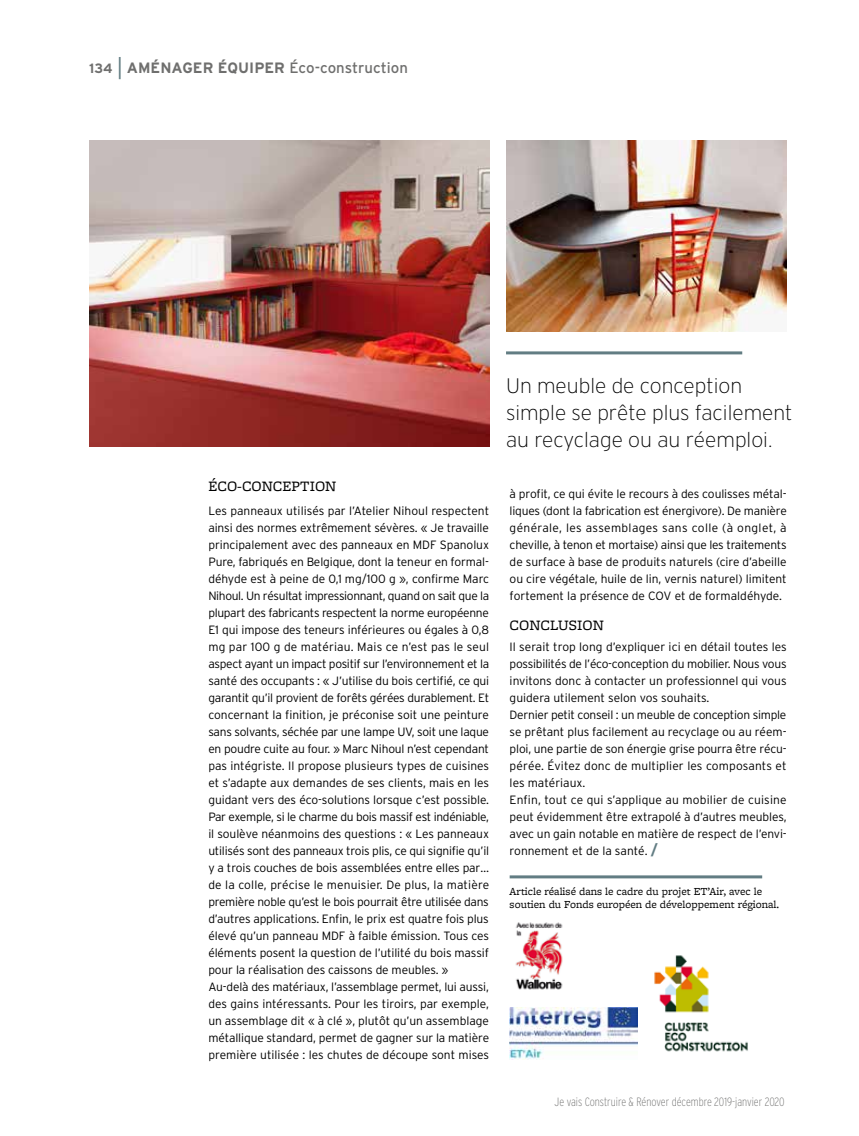
<style>
.page{position:relative;width:859px;height:1136px;background:#fff}
.page>*{position:absolute;margin:0;border:0;box-sizing:border-box;transform-origin:0 0}
.t1{font:200 21px/27px "Interstate";color:#000}
.t2{font:15px "Interstate";color:#6f6f6e}
.t3{font:15px "Freight Micro Pro";color:#000}
.t4{font:300 12px/17px "Interstate";letter-spacing:-.01em;color:#000}
.t5{font:200 12px "Interstate Condensed";color:#6f6f6e}
.t6{font:11.25px/12.8px "Freight Micro Pro";color:#000}
.s1{font-weight:700;font-size:13.5px}
.s2{font-weight:300;font-size:22.5px;color:#627d83}
.s3{font-weight:700}
.s4{font-weight:700;font-size:15px;color:#627d83}
</style>
<div class="page">
<img style="left:89px;top:140px;width:400px;height:306px">
<img style="left:510px;top:1007px;width:128px;height:52px">
<img style="left:515px;top:922px;width:48px;height:68px">
<img style="left:654px;top:955px;width:94px;height:97px">
<hr style="left:510px;top:875px;width:252px;height:3px;background:#627d83">
<img style="left:506px;top:140px;width:281px;height:191px">
<hr style="left:506px;top:351px;width:236px;height:3px;background:#627d83">
<p class="t2" style="left:89px;top:60px;width:320px"><span class="s1">134</span> <span class="s2">|</span> <span class="s3">AMÉNAGER ÉQUIPER</span> Éco-construction</p>
<p class="t3" style="left:208px;top:475px;width:129px">ÉCO-CONCEPTION</p>
<p class="t4" style="left:208px;top:502px;width:282px">Les panneaux utilisés par l’Atelier Nihoul respectent ainsi des normes extrêmement sévères. « Je travaille principalement avec des panneaux en MDF Spanolux Pure, fabriqués en Belgique, dont la teneur en formal&shy;déhyde est à peine de 0,1 mg/100 g », confirme Marc Nihoul. Un résultat impressionnant, quand on sait que la plupart des fabricants respectent la norme européenne E1 qui impose des teneurs inférieures ou égales à 0,8 mg par 100 g de matériau. Mais ce n’est pas le seul aspect ayant un impact positif sur l’environnement et la santé des occupants : « J’utilise du bois certifié, ce qui garantit qu’il provient de forêts gérées durablement. Et concernant la finition, je préconise soit une peinture sans solvants, séchée par une lampe UV, soit une laque en poudre cuite au four. » Marc Nihoul n’est cependant pas intégriste. Il propose plusieurs types de cuisines et s’adapte aux demandes de ses clients, mais en les guidant vers des éco-solutions lorsque c’est possible.<br>Par exemple, si le charme du bois massif est indéniable, il soulève néanmoins des questions : « Les panneaux utilisés sont des panneaux trois plis, ce qui signifie qu’il y a trois couches de bois assemblées entre elles par… de la colle, précise le menuisier. De plus, la matière première noble qu’est le bois pourrait être utilisée dans d’autres applications. Enfin, le prix est quatre fois plus élevé qu’un panneau MDF à faible émission. Tous ces éléments posent la question de l’utilité du bois massif pour la réalisation des caissons de meubles. » Au-delà des matériaux, l’assemblage permet, lui aussi, des gains intéressants. Pour les tiroirs, par exemple, un assemblage dit « à clé », plutôt qu’un assemblage métallique standard, permet de gagner sur la matière première utilisée : les chutes de découpe sont mises</p>
<h1 class="t1" style="left:506px;top:372px;width:288px">Un meuble de conception simple se prête plus facilement au recyclage ou au réemploi.</h1>
<p class="t4" style="left:510px;top:485px;width:279px;text-align:justify">à profit, ce qui évite le recours à des coulisses métal&shy;liques (dont la fabrication est énergivore). De manière générale, les assemblages sans colle (à onglet, à cheville, à tenon et mortaise) ainsi que les traitements de surface à base de produits naturels (cire d’abeille ou cire végétale, huile de lin, vernis naturel) limitent fortement la présence de COV et de formaldéhyde.</p>
<p class="t3" style="left:510px;top:614px;width:96px">CONCLUSION</p>
<p class="t4" style="left:510px;top:638px;width:279px">Il serait trop long d’expliquer ici en détail toutes les possibilités de l’éco-conception du mobilier. Nous vous invitons donc à contacter un professionnel qui vous guidera utilement selon vos souhaits.<br>Dernier petit conseil : un meuble de conception simple se prêtant plus facilement au recyclage ou au réem&shy;ploi, une partie de son énergie grise pourra être récu&shy;pérée. Évitez donc de multiplier les composants et les matériaux.<br>Enfin, tout ce qui s’applique au mobilier de cuisine peut évidemment être extrapolé à d’autres meubles, avec un gain notable en matière de respect de l’envi&shy;ronnement et de la santé. <span class="s4">/</span></p>
<p class="t6" style="left:510px;top:884px;width:271px">Article réalisé dans le cadre du projet ET’Air, avec le soutien du Fonds européen de développement régional.</p>
<p class="t5" style="left:555px;top:1095px;width:232px">Je vais Construire &amp; Rénover décembre 2019-janvier 2020</p>
</div>
